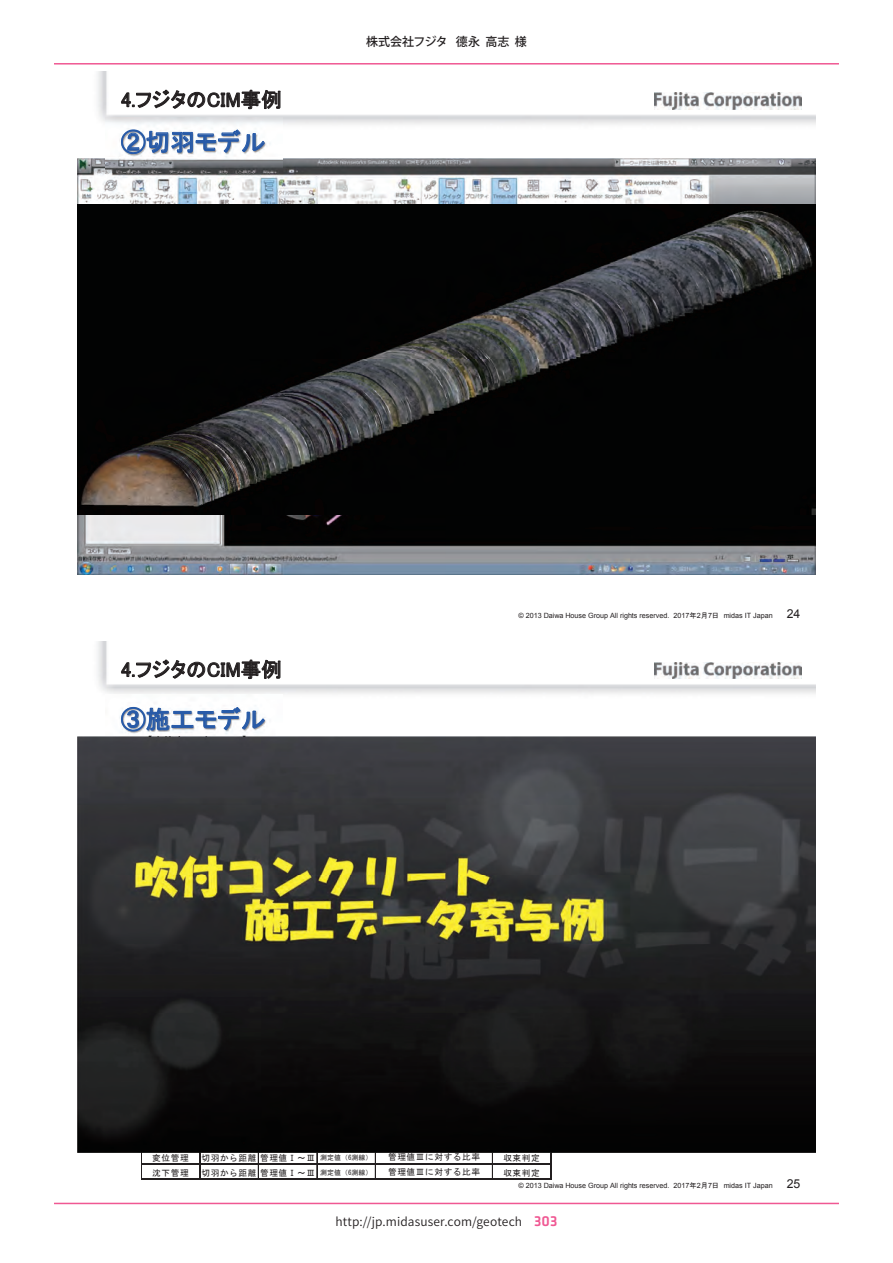
<style>
.page{position:relative;width:893px;height:1263px;background:#fff}
.page>*{position:absolute;margin:0;border:0;box-sizing:border-box;transform-origin:0 0}
.t1{font:24.6px "MS P Gothic";color:#275aa8}
.t2{font:20.55px "MS P Gothic";letter-spacing:.005em;color:#231f20}
.t3{font:12px "Source Han Sans JP";letter-spacing:.01em;color:#231f20}
.t4{font:500 12px "Koz Go Pro";color:#231f20}
.t5{font:8.7px/15px "MS Gothic";letter-spacing:.065em;color:#231f20}
.t6{font:7.2px "Arial";color:#231f20}
.s1{font-family:"MS P Gothic"}
.s2{font-size:12.3px}
.s3{font-size:6.9px}
.s4{font-family:"Klavika";font-weight:500;font-size:15px;color:#f05893}
</style>
<div class="page">
<hr style="left:54px;top:63px;width:785px;height:2px;background:#f05893">
<hr style="left:54px;top:1203px;width:785px;height:1px;background:#f05893">
<img style="left:97px;top:72px;width:718px;height:53px">
<img style="left:655px;top:92px;width:147px;height:17px">
<img style="left:78px;top:159px;width:737px;height:415px">
<svg style="left:121px;top:90px;width:159px;height:19px"></svg>
<img style="left:105px;top:117px;width:178px;height:55px">
<svg style="left:121px;top:129px;width:144px;height:25px"></svg>
<img style="left:78px;top:204px;width:737px;height:311px">
<img style="left:97px;top:642px;width:718px;height:52px">
<img style="left:655px;top:662px;width:147px;height:17px">
<svg style="left:121px;top:659px;width:159px;height:20px"></svg>
<svg style="left:121px;top:707px;width:144px;height:30px"></svg>
<hr style="left:141px;top:1149px;width:1px;height:31px;background:#231f20">
<hr style="left:199px;top:1150px;width:1px;height:30px;background:#231f20">
<svg style="left:258px;top:1152px;width:1px;height:27px"></svg>
<svg style="left:317px;top:1152px;width:1px;height:27px"></svg>
<svg style="left:375px;top:1152px;width:1px;height:27px"></svg>
<svg style="left:492px;top:1152px;width:1px;height:27px"></svg>
<hr style="left:550px;top:1150px;width:1px;height:30px;background:#231f20">
<hr style="left:142px;top:1164px;width:409px;height:1px;background:#231f20">
<hr style="left:142px;top:1179px;width:409px;height:1px;background:#231f20">
<img style="left:78px;top:737px;width:737px;height:415px">
<h2 class="t2" style="left:121px;top:89px;width:162px">4.フジタのCIM事例</h2>
<h1 class="t1" style="left:121px;top:129px;width:146px">②切羽モデル</h1>
<h3 class="t4" style="left:366px;top:34px;width:162px">株式会社フジタ 德永 高志 様</h3>
<h2 class="t2" style="left:121px;top:659px;width:162px">4.フジタのCIM事例</h2>
<h1 class="t1" style="left:121px;top:707px;width:146px">③施工モデル</h1>
<p class="t6" style="left:518px;top:611px;width:283px">© 2013 Daiwa House Group All rights reserved. 2017<span class="s1">年</span>2<span class="s1">月</span>7<span class="s1">日</span> midas IT Japan <span class="s2">24</span></p>
<p class="t5" style="left:388px;top:1149px;width:94px">管理値Ⅲに対する比率管理値Ⅲに対する比率</p>
<p class="t5" style="left:152px;top:1150px;width:38px">変位管理</p>
<p class="t5" style="left:202px;top:1150px;width:172px">切羽から距離管理値Ⅰ～Ⅲ <span class="s3">測定値（6測線）</span></p>
<p class="t5" style="left:503px;top:1150px;width:38px">収束判定</p>
<p class="t5" style="left:152px;top:1165px;width:38px">沈下管理</p>
<p class="t5" style="left:202px;top:1165px;width:172px">切羽から距離管理値Ⅰ～Ⅲ <span class="s3">測定値（6測線）</span></p>
<p class="t5" style="left:503px;top:1165px;width:38px">収束判定</p>
<p class="t6" style="left:518px;top:1180px;width:283px">© 2013 Daiwa House Group All rights reserved. 2017<span class="s1">年</span>2<span class="s1">月</span>7<span class="s1">日</span> midas IT Japan <span class="s2">25</span></p>
<h3 class="t3" style="left:335px;top:1214px;width:224px">http://jp.midasuser.com/geotech　<span class="s4">303</span></h3>
</div>
